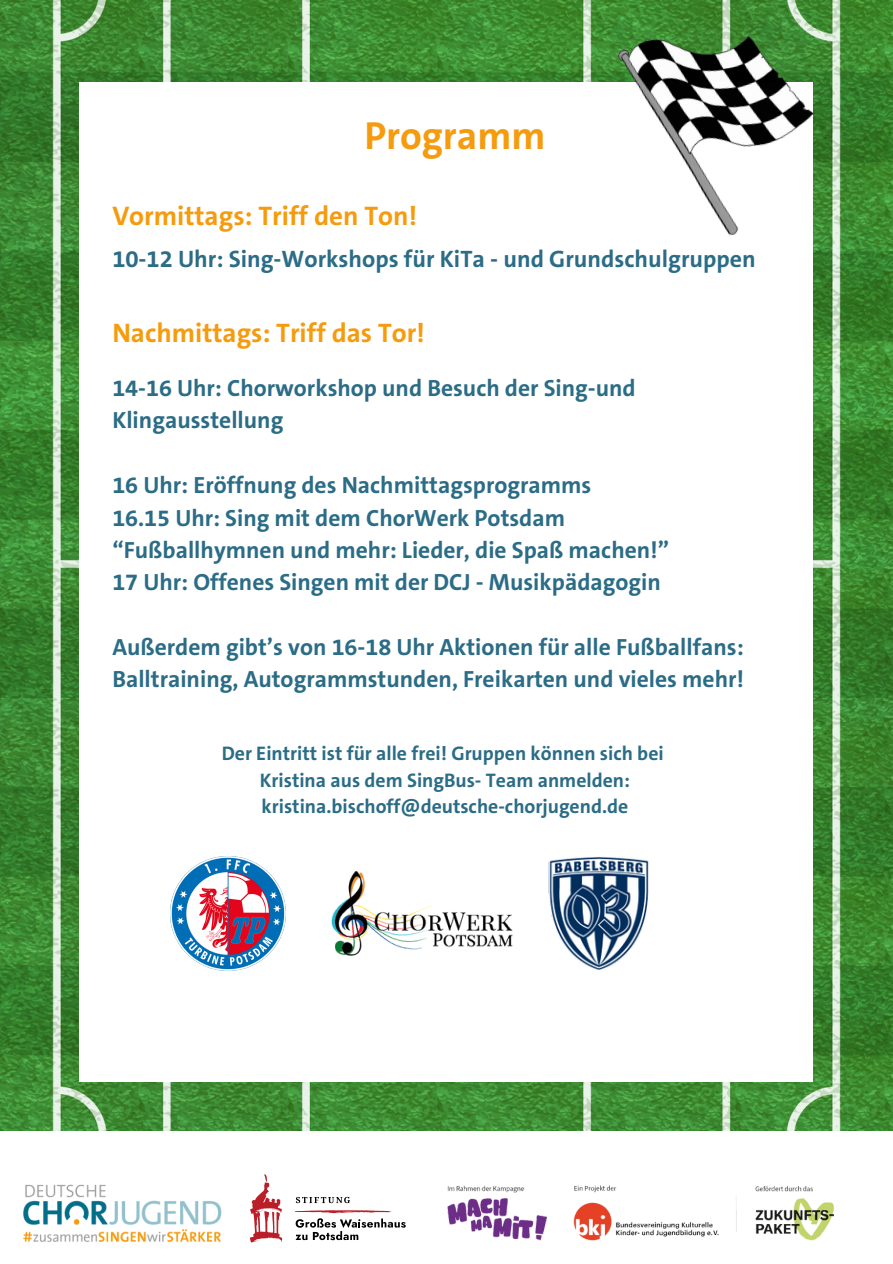
<style>
.page{position:relative;width:893px;height:1264px;background:#fff}
.page>*{position:absolute;margin:0;border:0;box-sizing:border-box;transform-origin:0 0}
.t1{font:700 39.3px "The Sans C5";color:#f59b0d}
.t2{font:700 27px "The Sans C5";color:#f59b0d}
.t3{font:700 23.85px "The Sans C5";color:#2b6c86}
.t4{font:700 23.55px/32.4px "The Sans C5";color:#2b6c86}
.t5{font:700 19.65px "The Sans C5";color:#2b6c86}
</style>
<div class="page">
<img style="left:0;top:0;width:892px;height:1131px">
<div style="left:79px;top:83px;width:733px;height:998px;background:#fff"></div>
<img style="left:23px;top:1184px;width:198px;height:58px">
<img style="left:604px;top:0;width:250px;height:258px">
<img style="left:548px;top:857px;width:101px;height:113px">
<img style="left:170px;top:856px;width:115px;height:114px">
<svg style="left:250px;top:1174px;width:32px;height:68px"></svg>
<svg style="left:296px;top:1196px;width:54px;height:7px"></svg>
<svg style="left:295px;top:1210px;width:110px;height:30px"></svg>
<img style="left:447px;top:1185px;width:387px;height:56px">
<img style="left:331px;top:871px;width:182px;height:85px">
<p class="t1" style="left:364px;top:110px;width:183px">Programm</p>
<p class="t2" style="left:112px;top:199px;width:306px">Vormittags: Triff den Ton!</p>
<p class="t3" style="left:112px;top:243px;width:644px">10-12 Uhr: Sing-Workshops für KiTa - und Grundschulgruppen</p>
<p class="t2" style="left:112px;top:316px;width:314px">Nachmittags: Triff das Tor!</p>
<p class="t4" style="left:112px;top:372px;width:525px">14-16 Uhr: Chorworkshop und Besuch der Sing-und<br>Klingausstellung</p>
<p class="t4" style="left:112px;top:469px;width:480px">16 Uhr: Eröffnung des Nachmittagsprogramms</p>
<p class="t4" style="left:112px;top:501px;width:454px">16.15 Uhr: Sing mit dem ChorWerk Potsdam</p>
<p class="t4" style="left:112px;top:534px;width:558px">“Fußballhymnen und mehr: Lieder, die Spaß machen!”</p>
<p class="t4" style="left:112px;top:566px;width:550px">17 Uhr: Offenes Singen mit der DCJ - Musikpädagogin</p>
<p class="t4" style="left:112px;top:631px;width:633px">Außerdem gibt’s von 16-18 Uhr Aktionen für alle Fußballfans:<br>Balltraining, Autogrammstunden, Freikarten und vieles mehr!</p>
<p class="t5" style="left:222px;top:740px;width:443px">Der Eintritt ist für alle frei! Gruppen können sich bei</p>
<p class="t5" style="left:260px;top:767px;width:371px">Kristina aus dem SingBus- Team anmelden:</p>
<p class="t5" style="left:261px;top:794px;width:368px">kristina.bischoff@deutsche-chorjugend.de</p>
</div>
